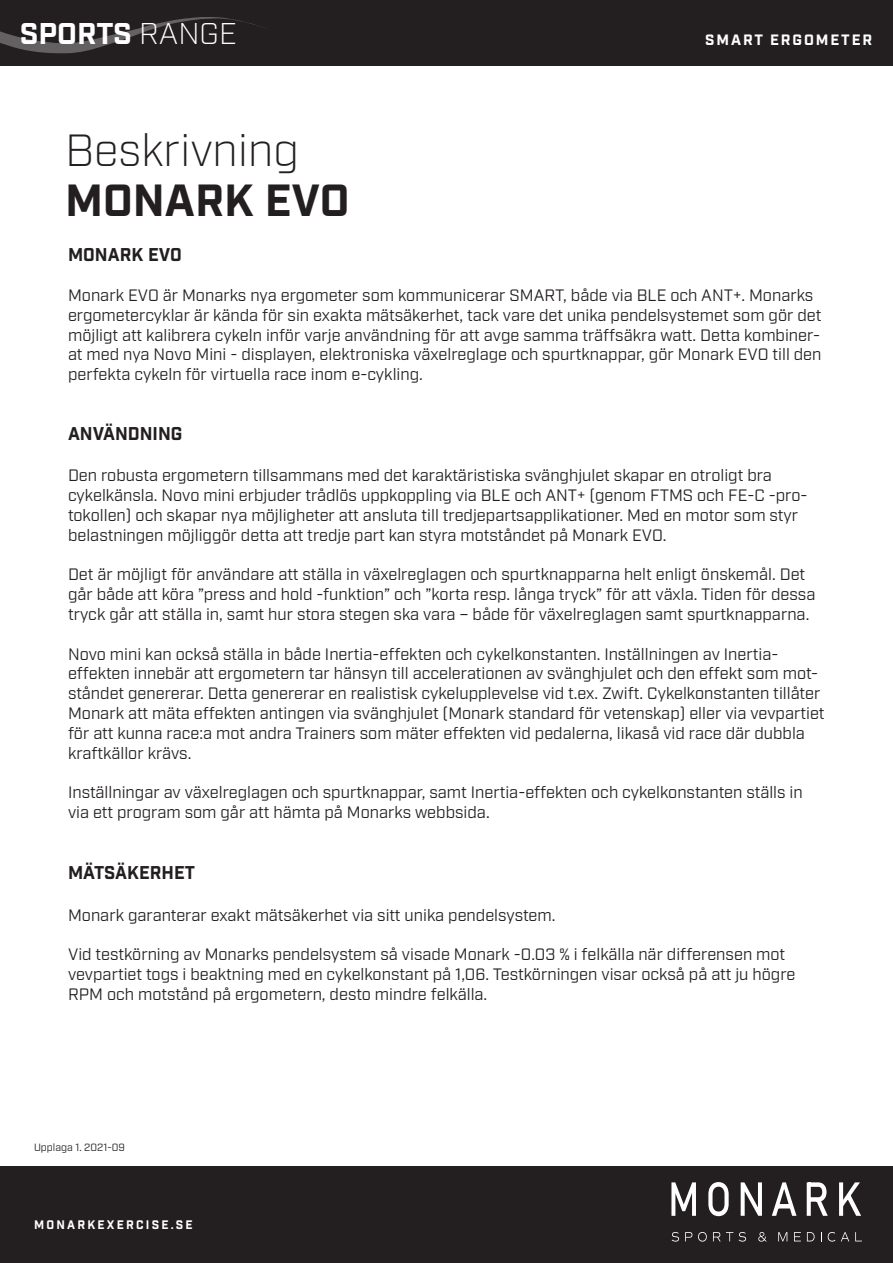
<style>
.page{position:relative;width:893px;height:1263px;background:#fff}
.page>*{position:absolute;margin:0;border:0;box-sizing:border-box;transform-origin:0 0}
.Features{font:300 45px "Industry";color:#231f20}
.Features-2{font:700 45px "Industry";color:#231f20}
.t1{font:700 30px "Industry";color:#fff}
.t2{font:18px "Industry Inc Base";color:#231f20}
.t3{font:16.5px/19.8px "Industry";color:#231f20}
.Main_features{font:700 15px "Industry";letter-spacing:.125em;color:#fff}
.t4{font:12px "Industry Inc Base";letter-spacing:.185em;color:#fff}
.t5{font:10.5px "Industry";color:#231f20}
.s1{font-weight:300}
</style>
<div class="page">
<div style="left:0;top:0;width:893px;height:66px;background:#231f20"></div>
<div style="left:0;top:1167px;width:893px;height:96px;background:#231f20"></div>
<svg style="left:0;top:17px;width:265px;height:37px"></svg>
<svg style="left:672px;top:1232px;width:7px;height:9px"></svg>
<svg style="left:685px;top:1232px;width:7px;height:9px"></svg>
<svg style="left:698px;top:1232px;width:9px;height:9px"></svg>
<svg style="left:713px;top:1232px;width:20px;height:9px"></svg>
<svg style="left:739px;top:1232px;width:7px;height:9px"></svg>
<svg style="left:758px;top:1232px;width:9px;height:9px"></svg>
<svg style="left:778px;top:1232px;width:9px;height:9px"></svg>
<svg style="left:794px;top:1232px;width:7px;height:9px"></svg>
<svg style="left:807px;top:1232px;width:7px;height:9px"></svg>
<svg style="left:828px;top:1232px;width:7px;height:9px"></svg>
<svg style="left:841px;top:1232px;width:8px;height:9px"></svg>
<svg style="left:855px;top:1232px;width:7px;height:9px"></svg>
<svg style="left:671px;top:1182px;width:25px;height:34px"></svg>
<svg style="left:708px;top:1182px;width:21px;height:34px"></svg>
<svg style="left:741px;top:1182px;width:21px;height:34px"></svg>
<svg style="left:772px;top:1182px;width:24px;height:34px"></svg>
<svg style="left:807px;top:1182px;width:21px;height:34px"></svg>
<svg style="left:839px;top:1182px;width:22px;height:34px"></svg>
<p class="t1" style="left:20px;top:15px;width:219px">SPORTS <span class="s1">RANGE</span></p>
<p class="Main_features" style="left:705px;top:30px;width:169px">SMART ERGOMETER</p>
<p class="Features" style="left:65px;top:124px;width:235px">Beskrivning</p>
<p class="Features-2" style="left:65px;top:173px;width:286px">MONARK EVO</p>
<p class="t2" style="left:68px;top:244px;width:115px">MONARK EVO</p>
<p class="t3" style="left:68px;top:286px;width:755px">Monark EVO är Monarks nya ergometer som kommunicerar SMART, både via BLE och ANT+. Monarks ergometercyklar är kända för sin exakta mätsäkerhet, tack vare det unika pendelsystemet som gör det möjligt att kalibrera cykeln inför varje användning för att avge samma träffsäkra watt. Detta kombiner&shy;at med nya Novo Mini - displayen, elektroniska växelreglage och spurtknappar, gör Monark EVO till den perfekta cykeln för virtuella race inom e-cykling.</p>
<p class="t2" style="left:68px;top:423px;width:116px">ANVÄNDNING</p>
<p class="t3" style="left:68px;top:466px;width:741px">Den robusta ergometern tillsammans med det karaktäristiska svänghjulet skapar en otroligt bra cykelkänsla. Novo mini erbjuder trådlös uppkoppling via BLE och ANT+ (genom FTMS och FE-C -pro&shy;tokollen) och skapar nya möjligheter att ansluta till tredjepartsapplikationer. Med en motor som styr belastningen möjliggör detta att tredje part kan styra motståndet på Monark EVO.</p>
<p class="t3" style="left:68px;top:565px;width:749px">Det är möjligt för användare att ställa in växelreglagen och spurtknapparna helt enligt önskemål. Det går både att köra ”press and hold -funktion” och ”korta resp. långa tryck” för att växla. Tiden för dessa tryck går att ställa in, samt hur stora stegen ska vara – både för växelreglagen samt spurtknapparna.</p>
<p class="t3" style="left:68px;top:644px;width:712px">Novo mini kan också ställa in både Inertia-effekten och cykelkonstanten. Inställningen av Inertia-</p>
<p class="t3" style="left:68px;top:664px;width:758px">effekten innebär att ergometern tar hänsyn till accelerationen av svänghjulet och den effekt som mot&shy;ståndet genererar. Detta genererar en realistisk cykelupplevelse vid t.ex. Zwift. Cykelkonstanten tillåter Monark att mäta effekten antingen via svänghjulet (Monark standard för vetenskap) eller via vevpartiet för att kunna race:a mot andra Trainers som mäter effekten vid pedalerna, likaså vid race där dubbla kraftkällor krävs.</p>
<p class="t3" style="left:68px;top:783px;width:736px">Inställningar av växelreglagen och spurtknappar, samt Inertia-effekten och cykelkonstanten ställs in via ett program som går att hämta på Monarks webbsida.</p>
<p class="t2" style="left:68px;top:862px;width:129px">MÄTSÄKERHET</p>
<p class="t3" style="left:68px;top:905px;width:489px">Monark garanterar exakt mätsäkerhet via sitt unika pendelsystem.</p>
<p class="t3" style="left:68px;top:945px;width:729px">Vid testkörning av Monarks pendelsystem så visade Monark -0.03 % i felkälla när differensen mot vevpartiet togs i beaktning med en cykelkonstant på 1,06. Testkörningen visar också på att ju högre<br>RPM och motstånd på ergometern, desto mindre felkälla.</p>
<p class="t5" style="left:34px;top:1141px;width:92px">Upplaga 1. 2021-09</p>
<p class="t4" style="left:34px;top:1218px;width:160px">MONARKEXERCISE.SE</p>
</div>
